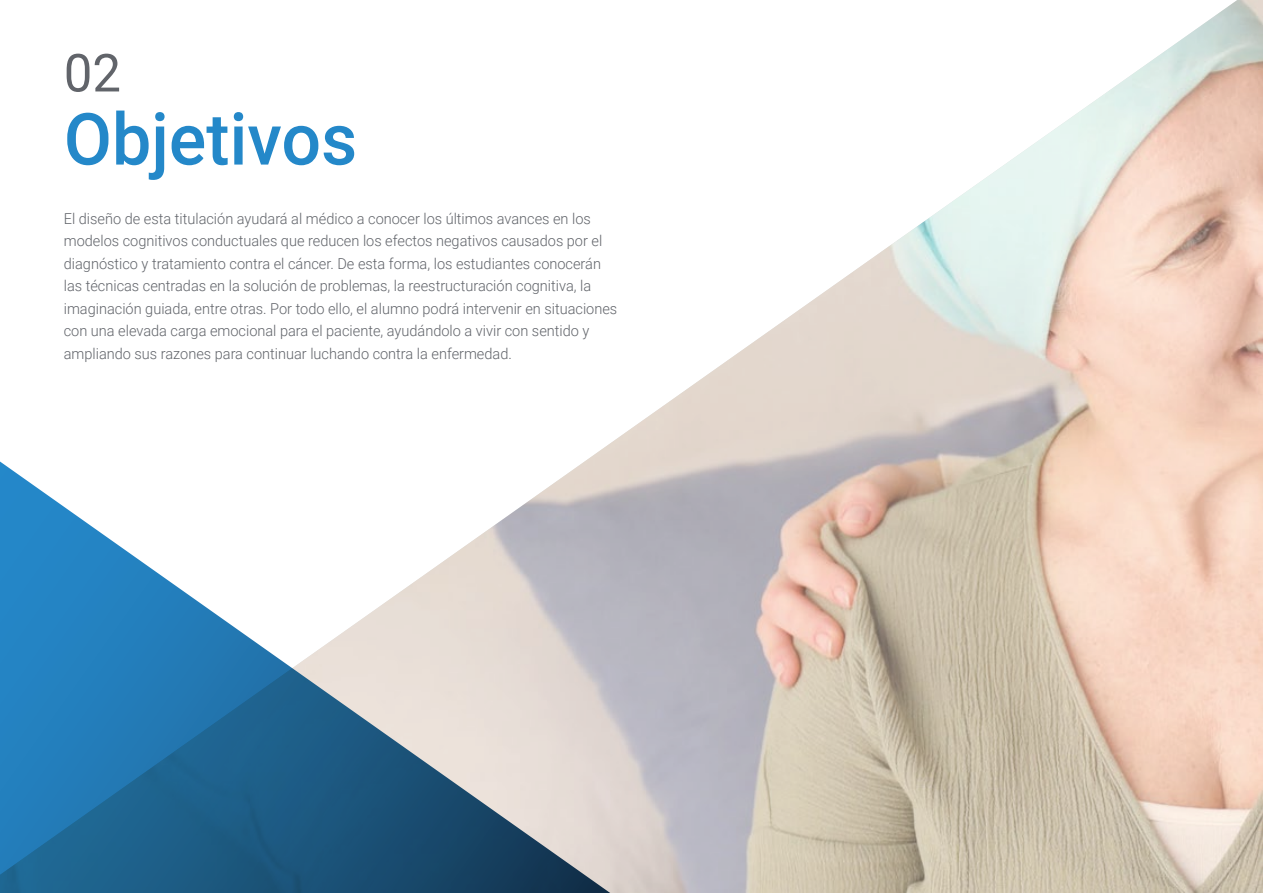
<style>
.page{position:relative;width:1263px;height:893px;background:#fff}
.page>*{position:absolute;margin:0;border:0;box-sizing:border-box;transform-origin:0 0}
.t1{font:500 72px "Roboto";color:#2488c9}
.t2{font:52.5px "Roboto";color:#61646a}
.t3{font:300 15px/22.5px "Roboto";color:#61646a}
</style>
<div class="page">
<img style="left:607px;top:0;width:656px;height:893px">
<svg style="left:0;top:446px;width:640px;height:447px"></svg>
<h2 class="t2" style="left:64px;top:36px;width:59px">02</h2>
<h1 class="t1" style="left:64px;top:89px;width:295px">Objetivos</h1>
<p class="t3" style="left:64px;top:207px;width:555px">El diseño de esta titulación ayudará al médico a conocer los últimos avances en los modelos cognitivos conductuales que reducen los efectos negativos causados por el diagnóstico y tratamiento contra el cáncer. De esta forma, los estudiantes conocerán las técnicas centradas en la solución de problemas, la reestructuración cognitiva, la imaginación guiada, entre otras. Por todo ello, el alumno podrá intervenir en situaciones con una elevada carga emocional para el paciente, ayudándolo a vivir con sentido y ampliando sus razones para continuar luchando contra la enfermedad.</p>
</div>
